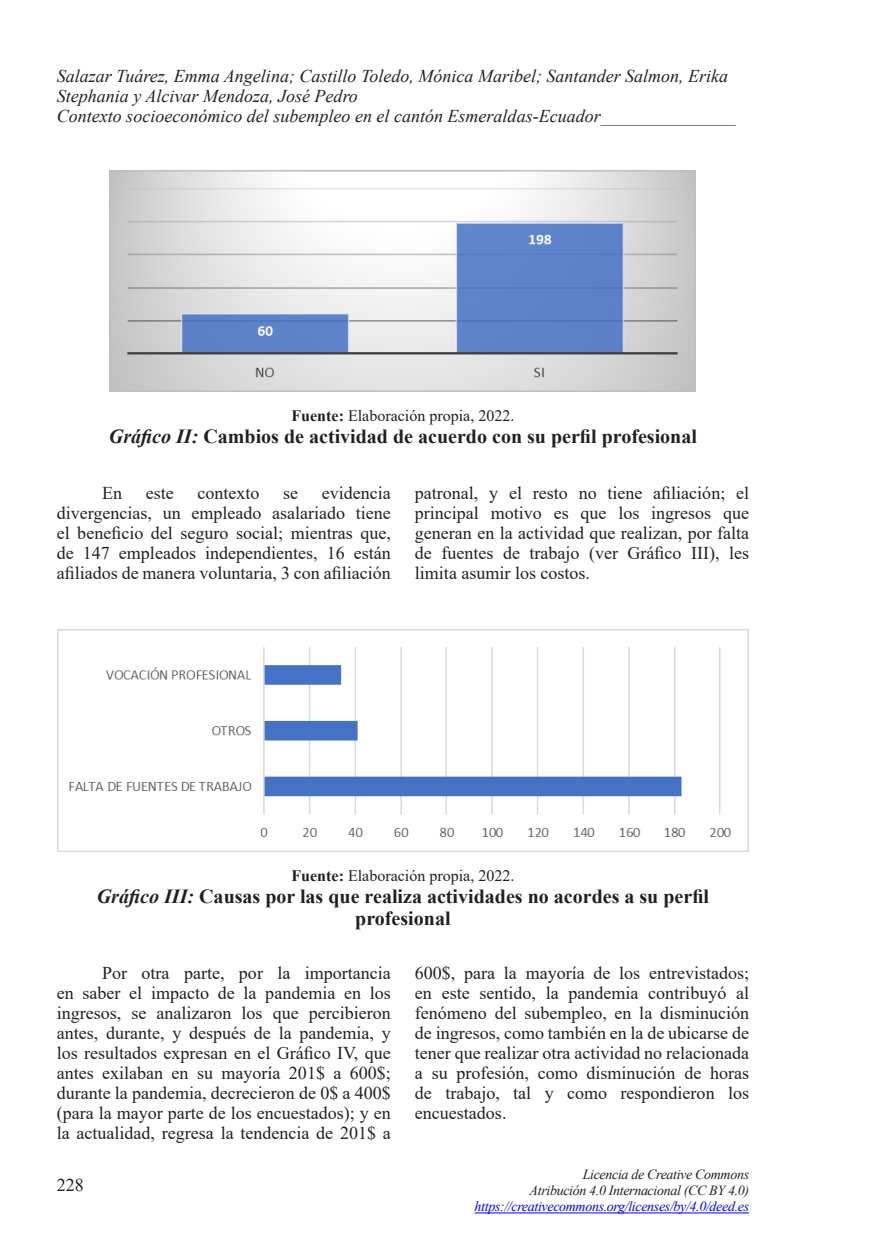
<style>
.page{position:relative;width:874px;height:1259px;background:#fff}
.page>*{position:absolute;margin:0;border:0;box-sizing:border-box;transform-origin:0 0}
.t1{font:700 20px/22px "Times New Roman";color:#231f20;text-align:center}
.t2{font:18px/20px "Times New Roman";color:#231f20;text-align:justify}
.t3{font:italic 18px/20px "Times New Roman";color:#231f20}
.t4{font:16px "Times New Roman";color:#231f20}
.t5{font:italic 14px/16px "Times New Roman";letter-spacing:-.025em;color:#231f20;text-align:right}
.t6{font:italic 14px "Times New Roman";letter-spacing:-.025em;color:#00f}
.s1{font-weight:700}
.s2{font-style:italic}
</style>
<div class="page">
<hr style="left:474px;top:1212px;width:274px;height:1px;background:#00f">
<img style="left:110px;top:170px;width:585px;height:221px">
<img style="left:57px;top:629px;width:691px;height:222px">
<p class="t3" style="left:57px;top:65px;width:680px">Salazar Tuárez, Emma Angelina; Castillo Toledo, Mónica Maribel; Santander Salmon, Erika<br>Stephania y Alcivar Mendoza, José Pedro<br>Contexto socioeconómico del subempleo en el cantón Esmeraldas-Ecuador_______________</p>
<p class="t4" style="left:291px;top:405px;width:224px"><span class="s1">Fuente:</span> Elaboración propia, 2022.</p>
<p class="t1" style="left:109px;top:425px;width:589px"><span class="s2">Gráfico II:</span> Cambios de actividad de acuerdo con su perfil profesional</p>
<p class="t2" style="left:57px;top:482px;width:335px;text-indent:265px">evidencia divergencias, un empleado asalariado tiene el beneficio del seguro social; mientras que, de 147 empleados independientes, 16 están afiliados de manera voluntaria, 3 con afiliación</p>
<p class="t2" style="left:415px;top:482px;width:335px">patronal, y el resto no tiene afiliación; el principal motivo es que los ingresos que generan en la actividad que realizan, por falta de fuentes de trabajo (ver Gráfico III), les limita asumir los costos.</p>
<p class="t2" style="left:102px;top:482px;width:21px">En</p>
<p class="t2" style="left:146px;top:482px;width:29px">este</p>
<p class="t2" style="left:197px;top:482px;width:63px">contexto</p>
<p class="t2" style="left:283px;top:482px;width:16px">se</p>
<p class="t4" style="left:291px;top:864px;width:224px"><span class="s1">Fuente:</span> Elaboración propia, 2022.</p>
<p class="t1" style="left:97px;top:885px;width:613px"><span class="s2">Gráfico III:</span> Causas por las que realiza actividades no acordes a su perfil profesional</p>
<p class="t2" style="left:57px;top:962px;width:335px;text-indent:45px">Por otra parte, por la importancia en saber el impacto de la pandemia en los ingresos, se analizaron los que percibieron antes, durante, y después de la pandemia, y los resultados expresan en el Gráfico IV, que antes exilaban en su mayoría 201$ a 600$; durante la pandemia, decrecieron de 0$ a 400$ (para la mayor parte de los encuestados); y en la actualidad, regresa la tendencia de 201$ a</p>
<p class="t2" style="left:414px;top:962px;width:335px">600$, para la mayoría de los entrevistados; en este sentido, la pandemia contribuyó al fenómeno del subempleo, en la disminución de ingresos, como también en la de ubicarse de tener que realizar otra actividad no relacionada a su profesión, como disminución de horas de trabajo, tal y como respondieron los encuestados.</p>
<p class="t2" style="left:57px;top:1174px;width:28px">228</p>
<p class="t5" style="left:529px;top:1166px;width:221px">Licencia de Creative Commons<br>Atribución 4.0 Internacional (CC BY 4.0)</p>
<p class="t6" style="left:474px;top:1197px;width:276px">https://creativecommons.org/licenses/by/4.0/deed.es</p>
</div>
